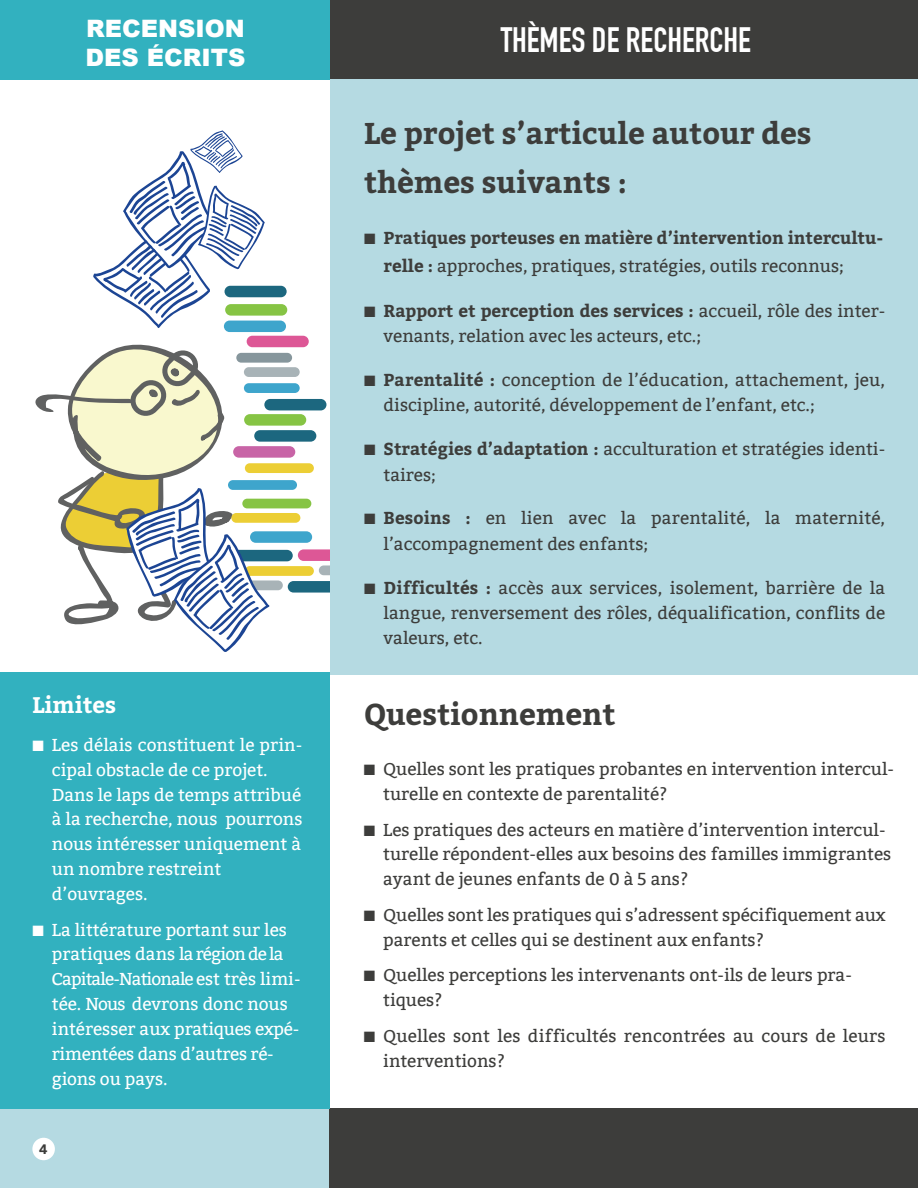
<style>
.page{position:relative;width:918px;height:1188px;background:#fff}
.page>*{position:absolute;margin:0;border:0;box-sizing:border-box;transform-origin:0 0}
.t1{font:700 34.5px "DIN Condensed";color:#fff}
.t2{font:700 30px/48.9px "Bitter";color:#3d3d3b}
.t3{font:900 24px/28.8px "Arial";color:#fff}
.t4{font:700 22.5px "Bitter";color:#fff}
.t5{font:17.25px/24.9px "Bitter";color:#3d3d3b}
.t6{font:17.25px/24.9px "Bitter";color:#fff}
.t7{font:700 17.25px/28.2px "Bitter";color:#3d3d3b}
.t8{font:700 13.5px "Bitter";color:#3d3d3b}
.s1{font-weight:400}
.s2{font-weight:700}
</style>
<div class="page">
<div style="left:227px;top:580px;width:56px;height:10px;background:#a8b3b7;border-radius:5px"></div>
<div style="left:245px;top:566px;width:69px;height:10px;background:#ecce35;border-radius:5px"></div>
<div style="left:231px;top:550px;width:62px;height:11px;background:#1c677f;border-radius:6px"></div>
<div style="left:250px;top:531px;width:62px;height:12px;background:#3ea5cc;border-radius:6px"></div>
<div style="left:231px;top:513px;width:69px;height:10px;background:#ecce35;border-radius:5px"></div>
<div style="left:242px;top:499px;width:69px;height:9px;background:#86c444;border-radius:5px"></div>
<div style="left:228px;top:480px;width:69px;height:10px;background:#3ea5cc;border-radius:5px"></div>
<div style="left:245px;top:463px;width:69px;height:10px;background:#ecce35;border-radius:5px"></div>
<div style="left:233px;top:446px;width:62px;height:12px;background:#c864a6;border-radius:6px"></div>
<div style="left:254px;top:430px;width:62px;height:12px;background:#1c677f;border-radius:6px"></div>
<div style="left:244px;top:414px;width:62px;height:12px;background:#86c444;border-radius:6px"></div>
<div style="left:264px;top:399px;width:62px;height:11px;background:#1c677f;border-radius:6px"></div>
<div style="left:244px;top:383px;width:56px;height:10px;background:#3ea5cc;border-radius:5px"></div>
<div style="left:244px;top:367px;width:56px;height:10px;background:#a8b3b7;border-radius:5px"></div>
<div style="left:236px;top:353px;width:56px;height:10px;background:#86969c;border-radius:5px"></div>
<div style="left:247px;top:336px;width:62px;height:11px;background:#dd5796;border-radius:6px"></div>
<div style="left:224px;top:321px;width:62px;height:11px;background:#3ea5cc;border-radius:6px"></div>
<div style="left:298px;top:549px;width:62px;height:12px;background:#dd5796;border-radius:6px"></div>
<div style="left:288px;top:581px;width:62px;height:12px;background:#1c677f;border-radius:6px"></div>
<div style="left:319px;top:565px;width:69px;height:10px;background:#a8b3b7;border-radius:5px"></div>
<div style="left:225px;top:304px;width:62px;height:12px;background:#86c444;border-radius:6px"></div>
<div style="left:225px;top:286px;width:62px;height:11px;background:#1c677f;border-radius:6px"></div>
<svg style="left:35px;top:130px;width:235px;height:522px"></svg>
<div style="left:330px;top:73px;width:588px;height:601px;background:#b5dae2"></div>
<div style="left:0;top:0;width:330px;height:80px;background:#32b1bf"></div>
<div style="left:330px;top:0;width:588px;height:80px;background:#3d3d3b"></div>
<div style="left:0;top:1108px;width:330px;height:80px;background:#b5dae2"></div>
<div style="left:330px;top:1108px;width:588px;height:80px;background:#3d3d3b"></div>
<div style="left:32px;top:1138px;width:23px;height:22px;background:#fff;border-radius:50%"></div>
<div style="left:0;top:672px;width:329px;height:437px;background:#32b1bf"></div>
<h3 class="t3" style="left:86px;top:14px;width:161px">RECENSION<br>DES ÉCRITS</h3>
<h1 class="t1" style="left:501px;top:28px;width:252px">THÈMES DE RECHERCHE</h1>
<h3 class="t4" style="left:32px;top:689px;width:85px">Limites</h3>
<p class="t6" style="left:52px;top:733px;width:252px;text-indent:-19px">■ Les délais constituent le prin&shy;cipal obstacle de ce projet.<br>Dans le laps de temps attribué à la recherche, nous pourrons nous intéresser uniquement à un nombre restreint d’ouvrages.</p>
<p class="t6" style="left:52px;top:917px;width:250px;text-indent:-19px">■ La littérature portant sur les pratiques dans larégiondela<br>Capitale-Nationale est très limi&shy;tée. Nous devrons donc nous intéresser aux pratiques expé&shy;rimentées dans d’autres ré&shy;gions ou pays.</p>
<p class="t8" style="left:39px;top:1139px;width:10px">4</p>
<h2 class="t2" style="left:364px;top:107px;width:449px">Le projet s’articule autour des thèmes suivants :</h2>
<p class="t7" style="left:384px;top:223px;width:501px;text-indent:-19px">■ Pratiques porteuses en matière d’intervention intercultu&shy;relle : <span class="s1">approches, pratiques, stratégies, outils reconnus;</span></p>
<p class="t5" style="left:384px;top:298px;width:503px;line-height:25.5px;text-indent:-20px">■ <span class="s2">Rapport et perception des services :</span> accueil, rôle des inter&shy;venants, relation avec les acteurs, etc.;</p>
<p class="t5" style="left:384px;top:367px;width:503px;line-height:25.5px;text-indent:-20px">■ <span class="s2">Parentalité :</span> conception de l’éducation, attachement, jeu, discipline, autorité, développement de l’enfant, etc.;</p>
<p class="t5" style="left:384px;top:437px;width:503px;line-height:25.5px;text-indent:-19px">■ <span class="s2">Stratégies d’adaptation :</span> acculturation et stratégies identi&shy;taires;</p>
<p class="t5" style="left:384px;top:506px;width:503px;line-height:25.5px;text-indent:-20px">■ <span class="s2">Besoins :</span> en lien avec la parentalité, la maternité, l’accompagnement des enfants;</p>
<p class="t5" style="left:384px;top:575px;width:503px;text-align:justify;text-indent:-20px">■ <span class="s2">Difficultés :</span> accès aux services, isolement, barrière de la langue, renversement des rôles, déqualification, conflits de valeurs, etc.</p>
<h2 class="t2" style="left:364px;top:688px;width:253px">Questionnement</h2>
<p class="t5" style="left:383px;top:757px;width:512px;text-indent:-20px">■ Quelles sont les pratiques probantes en intervention intercul&shy;turelle en contexte de parentalité?</p>
<p class="t5" style="left:383px;top:817px;width:510px;text-indent:-19px">■ Les pratiques des acteurs en matière d’intervention intercul&shy;turelle répondent-elles aux besoins des familles immigrantes ayant de jeunes enfants de 0 à 5 ans?</p>
<p class="t5" style="left:383px;top:903px;width:504px;text-indent:-20px">■ Quelles sont les pratiques qui s’adressent spécifiquement aux parents et celles qui se destinent aux enfants?</p>
<p class="t5" style="left:383px;top:963px;width:470px;text-indent:-19px">■ Quelles perceptions les intervenants ont-ils de leurs pra&shy;tiques?</p>
<p class="t5" style="left:383px;top:1024px;width:504px;text-indent:-20px">■ Quelles sont les difficultés rencontrées au cours de leurs interventions?</p>
</div>
